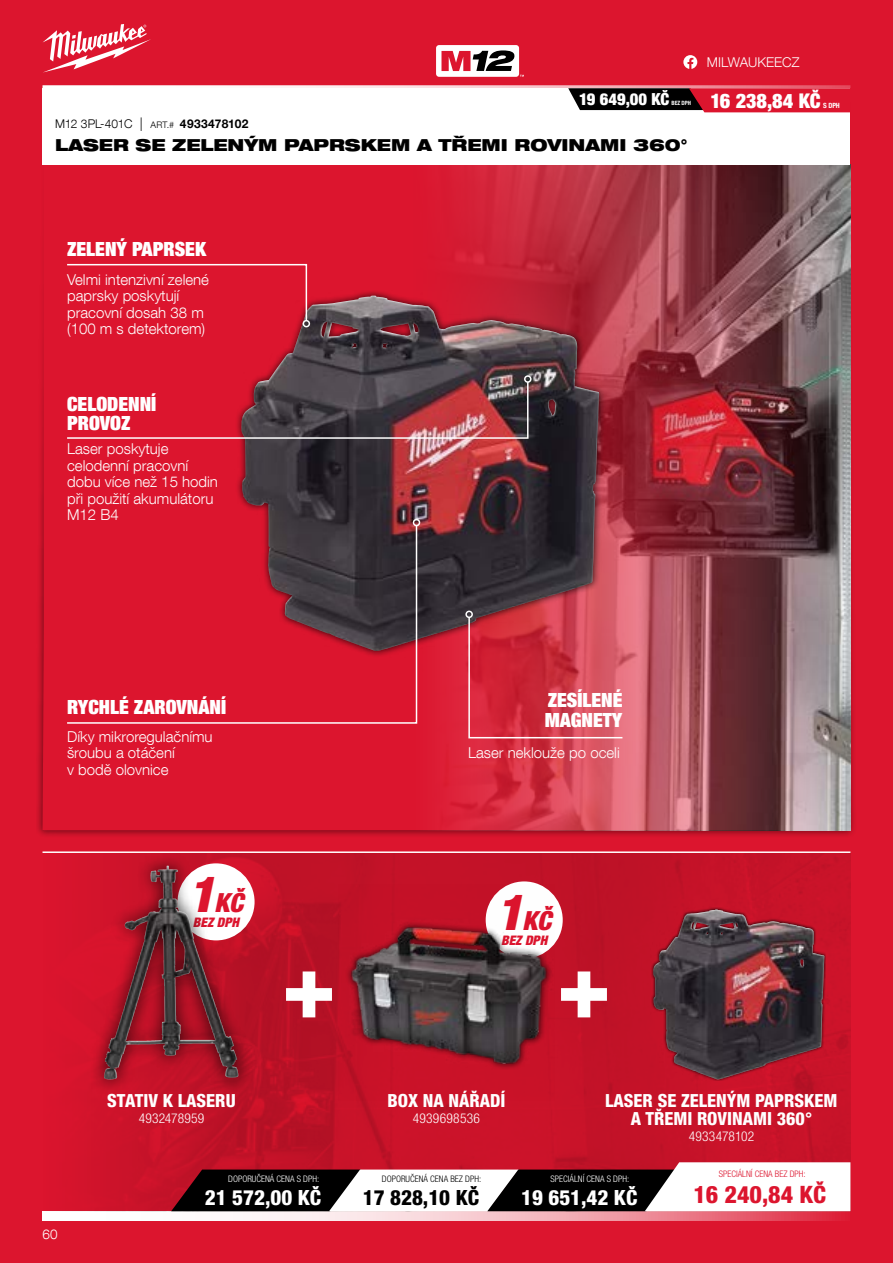
<style>
.page{position:relative;width:893px;height:1263px;background:#dc152e}
.page>*{position:absolute;margin:0;border:0;box-sizing:border-box;transform-origin:0 0}
.t1{font:italic 900 condensed 26.4px "Helvetica Neue LT Pro";color:#dc152e}
.t2{font:800 condensed 24px "Helvetica Neue LT Pro";color:#dc152e}
.t3{font:800 condensed 21px "Helvetica Neue LT Pro";color:#fff}
.t4{font:800 condensed 21px "Helvetica Neue LT Pro";color:#000}
.t5{font:900 condensed 20.25px "Helvetica Neue LT Com";letter-spacing:-.005em;color:#fff}
.t6{font:900 condensed 19.5px/19.5px "Helvetica Neue LT Com";color:#fff}
.t7{font:800 condensed 18px/18px "Helvetica Neue LTW1 G";color:#fff;text-align:center}
.t8{font:900 expanded 16.5px "Helvetica Neue LT Com";color:#000}
.t9{font:900 condensed 16.5px "Helvetica Neue LT Com";color:#fff}
.t10{font:300 15px/16.5px "Helvetica Neue LT Com";color:#fff}
.t11{font:300 condensed 13.5px "Helvetica Neue LT Com";letter-spacing:.015em;color:#fff}
.t12{font:300 13.5px "Helvetica Neue LT Com";color:#fff}
.t13{font:italic 900 condensed 13.2px "Helvetica Neue LT Pro";color:#dc152e}
.t14{font:300 12px "Helvetica Neue LT Com";letter-spacing:-.02em;color:#000}
.t15{font:300 condensed 9px "Helvetica Neue LT Pro";color:#fff}
.t16{font:300 condensed 9px "Helvetica Neue LT Pro";color:#000}
.t17{font:300 condensed 9px "Helvetica Neue LT Pro";color:#dc152e}
.t18{font:700 condensed 7.2px "Helvetica Neue LT Com";color:#fff}
.t19{font:700 condensed 5.85px "Helvetica Neue LT Com";letter-spacing:-.01em;color:#fff}
.s1{font-size:13.5px}
.s2{font-size:9px}
.s3{font-family:"Helvetica Neue LTW1 G";font-weight:700}
.s4{font-size:49.5px}
</style>
<div class="page">
<svg style="left:43px;top:24px;width:108px;height:49px"></svg>
<svg style="left:683px;top:55px;width:14px;height:14px"></svg>
<hr style="left:43px;top:85px;width:807px;height:3px;background:#fff">
<svg style="left:43px;top:1211px;width:807px;height:9px;background:#f0b9bf"></svg>
<div style="left:36px;top:92px;width:820px;height:746px;background:#000;opacity:.5"></div>
<div style="left:44px;top:88px;width:806px;height:742px;background:#dc152e"></div>
<img style="left:446px;top:165px;width:404px;height:665px">
<img style="left:87px;top:853px;width:763px;height:358px">
<hr style="left:43px;top:851px;width:807px;height:2px;background:#fff">
<div style="left:234px;top:290px;width:372px;height:367px;background:#000;opacity:.75"></div>
<img style="left:241px;top:296px;width:358px;height:355px">
<div style="left:436px;top:45px;width:83px;height:32px;background:#fff;border-radius:3px"></div>
<svg style="left:441px;top:50px;width:83px;height:27px"></svg>
<svg style="left:67px;top:263px;width:241px;height:59px"></svg>
<div style="left:303px;top:320px;width:7px;height:7px;border:2px solid #fff;border-radius:50%"></div>
<svg style="left:67px;top:381px;width:462px;height:58px"></svg>
<div style="left:524px;top:375px;width:7px;height:8px;border:2px solid #fff;border-radius:50%"></div>
<svg style="left:468px;top:616px;width:156px;height:123px;background:#d13c4c"></svg>
<div style="left:465px;top:611px;width:8px;height:7px;border:2px solid #fff;border-radius:50%"></div>
<svg style="left:67px;top:524px;width:351px;height:200px"></svg>
<div style="left:413px;top:519px;width:7px;height:7px;border:2px solid #fff;border-radius:50%"></div>
<div style="left:43px;top:88px;width:807px;height:77px;background:#fff"></div>
<svg style="left:568px;top:88px;width:282px;height:24px;background:#881c2a"></svg>
<svg style="left:171px;top:1162px;width:679px;height:49px;background:#937a7d"></svg>
<div style="left:486px;top:881px;width:77px;height:77px;background:#fff;border-radius:50%"></div>
<div style="left:650px;top:907px;width:176px;height:174px;background:#000;opacity:.75"></div>
<img style="left:653px;top:910px;width:171px;height:169px">
<div style="left:89px;top:852px;width:163px;height:241px;background:#000;opacity:.75"></div>
<img style="left:150px;top:866px;width:17px;height:30px">
<svg style="left:286px;top:971px;width:46px;height:46px;background:#d8818c"></svg>
<svg style="left:561px;top:971px;width:46px;height:46px;background:#dd818d"></svg>
<img style="left:338px;top:885px;width:217px;height:216px">
<p class="t9" style="left:579px;top:89px;width:92px">19 649,00 KČ</p>
<p class="t19" style="left:672px;top:99px;width:21px">BEZ DPH</p>
<p class="t14" style="left:55px;top:116px;width:195px">M12 3PL-401C <span class="s1">|</span> <span class="s2">ART.#</span> <span class="s3">4933478102</span></p>
<p class="t8" style="left:55px;top:134px;width:634px">LASER SE ZELENÝM PAPRSKEM A TŘEMI ROVINAMI 360°</p>
<p class="t12" style="left:707px;top:54px;width:94px">MILWAUKEECZ</p>
<h3 class="t5" style="left:710px;top:88px;width:112px">16 238,84 KČ</h3>
<p class="t18" style="left:823px;top:101px;width:18px">S DPH</p>
<h3 class="t6" style="left:67px;top:239px;width:141px">ZELENÝ PAPRSEK</h3>
<p class="t10" style="left:67px;top:271px;width:143px">Velmi intenzivní zelené paprsky poskytují pracovní dosah 38 m (100 m s detektorem)</p>
<h3 class="t6" style="left:67px;top:394px;width:91px">CELODENNÍ<br>PROVOZ</h3>
<p class="t10" style="left:67px;top:440px;width:152px">Laser poskytuje celodenní pracovní dobu více než 15 hodin při použití akumulátoru<br>M12 B4</p>
<h3 class="t6" style="left:67px;top:697px;width:161px">RYCHLÉ ZAROVNÁNÍ</h3>
<p class="t10" style="left:67px;top:728px;width:147px">Díky mikroregulačnímu šroubu a otáčení<br>v bodě olovnice</p>
<h1 class="t1" style="left:189px;top:886px;width:56px"><span class="s4">1</span>KČ</h1>
<p class="t13" style="left:193px;top:914px;width:48px">BEZ DPH</p>
<h3 class="t6" style="left:545px;top:690px;width:79px">ZESÍLENÉ<br>MAGNETY</h3>
<p class="t10" style="left:468px;top:744px;width:153px">Laser neklouže po oceli</p>
<h1 class="t1" style="left:497px;top:904px;width:56px"><span class="s4">1</span>KČ</h1>
<p class="t13" style="left:501px;top:932px;width:48px">BEZ DPH</p>
<p class="t12" style="left:43px;top:1226px;width:17px">60</p>
<p class="t7" style="left:107px;top:1091px;width:130px">STATIV K LASERU</p>
<p class="t11" style="left:139px;top:1111px;width:67px">4932478959</p>
<p class="t15" style="left:228px;top:1174px;width:92px">DOPORUČENÁ CENA S DPH:</p>
<h3 class="t3" style="left:205px;top:1184px;width:118px">21 572,00 KČ</h3>
<p class="t7" style="left:388px;top:1091px;width:119px">BOX NA NÁŘADÍ</p>
<p class="t11" style="left:413px;top:1111px;width:69px">4939698536</p>
<p class="t16" style="left:382px;top:1174px;width:101px">DOPORUČENÁ CENA BEZ DPH:</p>
<h3 class="t4" style="left:363px;top:1184px;width:118px">17 828,10 KČ</h3>
<p class="t7" style="left:605px;top:1091px;width:234px">LASER SE ZELENÝM PAPRSKEM<br>A TŘEMI ROVINAMI 360°</p>
<p class="t11" style="left:689px;top:1129px;width:67px">4933478102</p>
<p class="t15" style="left:551px;top:1174px;width:80px">SPECIÁLNÍ CENA S DPH:</p>
<h3 class="t3" style="left:521px;top:1184px;width:118px">19 651,42 KČ</h3>
<p class="t17" style="left:719px;top:1169px;width:88px">SPECIÁLNÍ CENA BEZ DPH:</p>
<h2 class="t2" style="left:693px;top:1179px;width:134px">16 240,84 KČ</h2>
</div>
